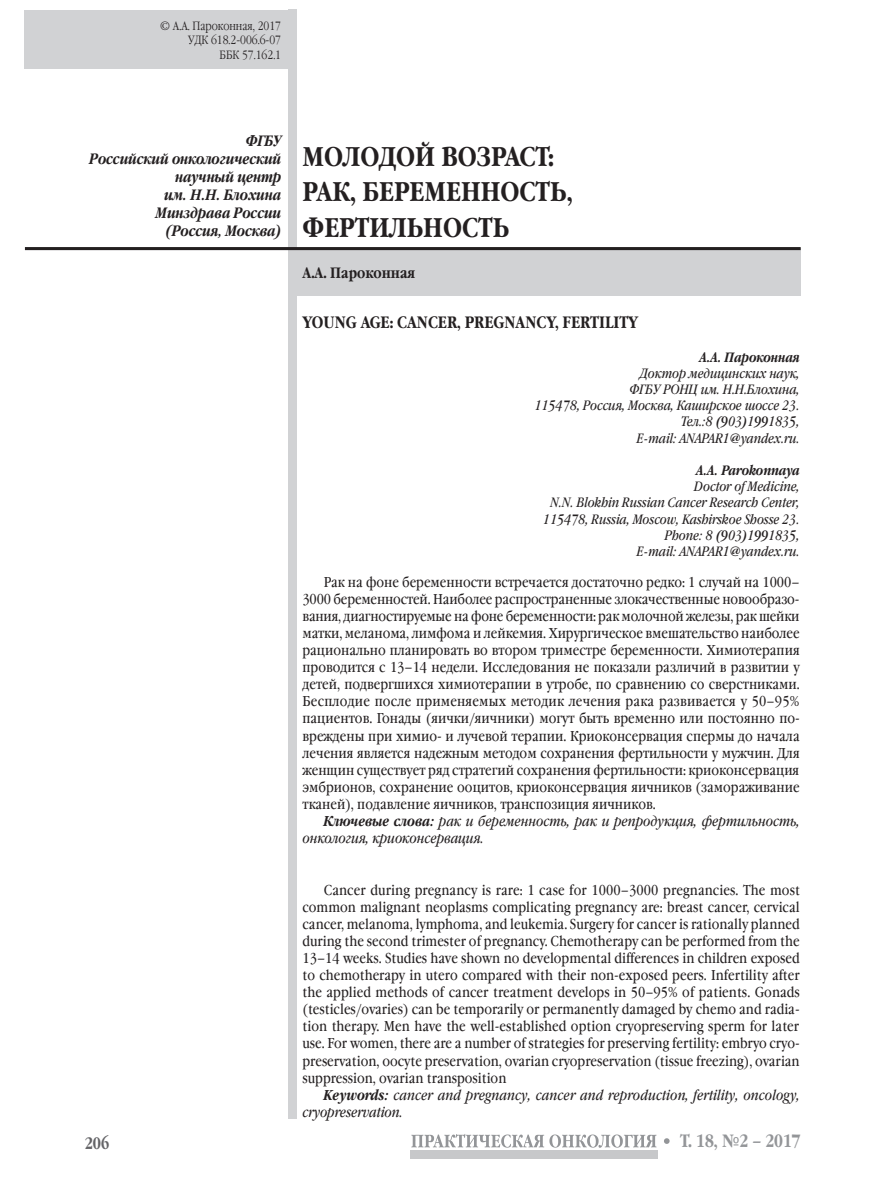
<style>
.page{position:relative;width:872px;height:1191px;background:#fff}
.page>*{position:absolute;margin:0;border:0;box-sizing:border-box;transform-origin:0 0}
.t1{font:700 27px/35.2px "Garamond Narrow C";color:#231f20}
.t2{font:700 17.85px "Garamond Narrow C";color:#939598}
.t3{font:700 16.5px "Garamond Narrow C";color:#231f20}
.t4{font:700 16.5px "Garamond Narrow C";color:#636366}
.t5{font:italic 700 15px/18px "Garamond Narrow C";color:#231f20;text-align:right}
.t6{font:700 15px "Garamond Narrow C";color:#231f20}
.t7{font:14.25px/17.1px "Garamond Book Narrow C";color:#231f20;text-align:justify}
.t8{font:italic 14.25px/17.1px "Garamond Book Narrow C";letter-spacing:.005em;color:#231f20}
.t9{font:italic 13.5px/16.2px "Garamond Book Narrow C";color:#231f20;text-align:right}
.t10{font:italic 700 13.5px "Garamond Narrow C";color:#231f20}
.t11{font:300 12px/14.4px "Garamond Narrow C";color:#231f20;text-align:right}
.s1{font-family:"Garamond Narrow C";font-weight:700}
</style>
<div class="page">
<div style="left:288px;top:10px;width:9px;height:1108px;background:#d1d2d4"></div>
<div style="left:24px;top:10px;width:270px;height:59px;background:#d1d2d4"></div>
<div style="left:296px;top:248px;width:504px;height:48px;background:#d1d2d4"></div>
<hr style="left:25px;top:247px;width:775px;height:3px;background:#231f20">
<div style="left:411px;top:1150px;width:247px;height:8px;background:#c7c8ca"></div>
<svg style="left:411px;top:1134px;width:258px;height:13px"></svg>
<p class="t11" style="left:160px;top:19px;width:122px">© А.А. Пароконная, 2017<br>УДК 618.2-006.6-07<br>ББК 57.162.1</p>
<p class="t5" style="left:90px;top:133px;width:193px">ФГБУ<br>Российский онкологический научный центр<br>им. Н.Н. Блохина<br>Минздрава России<br>(Россия, Москва)</p>
<h1 class="t1" style="left:303px;top:140px;width:271px">МОЛОДОЙ ВОЗРАСТ:<br>РАК, БЕРЕМЕННОСТЬ,<br>ФЕРТИЛЬНОСТЬ</h1>
<p class="t6" style="left:302px;top:264px;width:114px">А.А. Пароконная</p>
<p class="t3" style="left:302px;top:313px;width:337px">YOUNG AGE: CANCER, PREGNANCY, FERTILITY</p>
<p class="t10" style="left:699px;top:349px;width:101px">А.А. Пароконная</p>
<p class="t9" style="left:535px;top:366px;width:266px">Доктор медицинских наук,<br>ФГБУ РОНЦ им. Н.Н.Блохина,<br>115478, Россия, Москва, Каширское шоссе 23.<br>Тел.:8 (903)1991835,<br>E-mail: ANAPAR1@yandex.ru.</p>
<p class="t10" style="left:696px;top:463px;width:105px">A.A. Parokonnaya</p>
<p class="t9" style="left:543px;top:479px;width:258px">Doctor of Medicine,<br>N.N. Blokhin Russian Cancer Research Center, 115478, Russia, Moscow, Kashirskoe Shosse 23.<br>Phone: 8 (903)1991835,<br>E-mail: ANAPAR1@yandex.ru.</p>
<p class="t7" style="left:302px;top:573px;width:499px;text-indent:21px">Рак на фоне беременности встречается достаточно редко: 1 случай на 1000– 3000 беременностей. Наиболее распространенные злокачественные новообразо&shy;вания, диагностируемые на фоне беременности: рак молочной железы, рак шейки матки, меланома, лимфома и лейкемия. Хирургическое вмешательство наиболее рационально планировать во втором триместре беременности. Химиотерапия проводится с 13–14 недели. Исследования не показали различий в развитии у детей, подвергшихся химиотерапии в утробе, по сравнению со сверстниками.<br>Бесплодие после применяемых методик лечения рака развивается у 50–95% пациентов. Гонады (яички/яичники) могут быть временно или постоянно по&shy;вреждены при химио- и лучевой терапии. Криоконсервация спермы до начала лечения является надежным методом сохранения фертильности у мужчин. Для женщин существует ряд стратегий сохранения фертильности: криоконсервация эмбрионов, сохранение ооцитов, криоконсервация яичников (замораживание тканей), подавление яичников, транспозиция яичников.</p>
<p class="t8" style="left:302px;top:813px;width:499px;text-indent:21px"><span class="s1">Ключевые слова:</span> рак и беременность, рак и репродукция, фертильность, онкология, криоконсервация.</p>
<p class="t7" style="left:302px;top:881px;width:499px;text-indent:21px">Cancer during pregnancy is rare: 1 case for 1000–3000 pregnancies. The most common malignant neoplasms complicating pregnancy are: breast cancer, cervical cancer, melanoma, lymphoma, and leukemia. Surgery for cancer is rationally planned during the second trimester of pregnancy. Chemotherapy can be performed from the 13–14 weeks. Studies have shown no developmental differences in children exposed to chemotherapy in utero compared with their non-exposed peers. Infertility after the applied methods of cancer treatment develops in 50–95% of patients. Gonads (testicles/ovaries) can be temporarily or permanently damaged by chemo and radia&shy;tion therapy. Men have the well-established option cryopreserving sperm for later use. For women, there are a number of strategies for preserving fertility: еmbryo cryo&shy;preservation, оocyte preservation, оvarian cryopreservation (tissue freezing), оvarian suppression, оvarian transposition</p>
<p class="t8" style="left:302px;top:1087px;width:499px;text-indent:21px"><span class="s1">Keywords:</span> cancer and pregnancy, cancer and reproduction, fertility, oncology, cryopreservation.</p>
<p class="t4" style="left:85px;top:1133px;width:26px">206</p>
<p class="t2" style="left:680px;top:1131px;width:122px">Т. 18, №2 – 2017</p>
</div>
